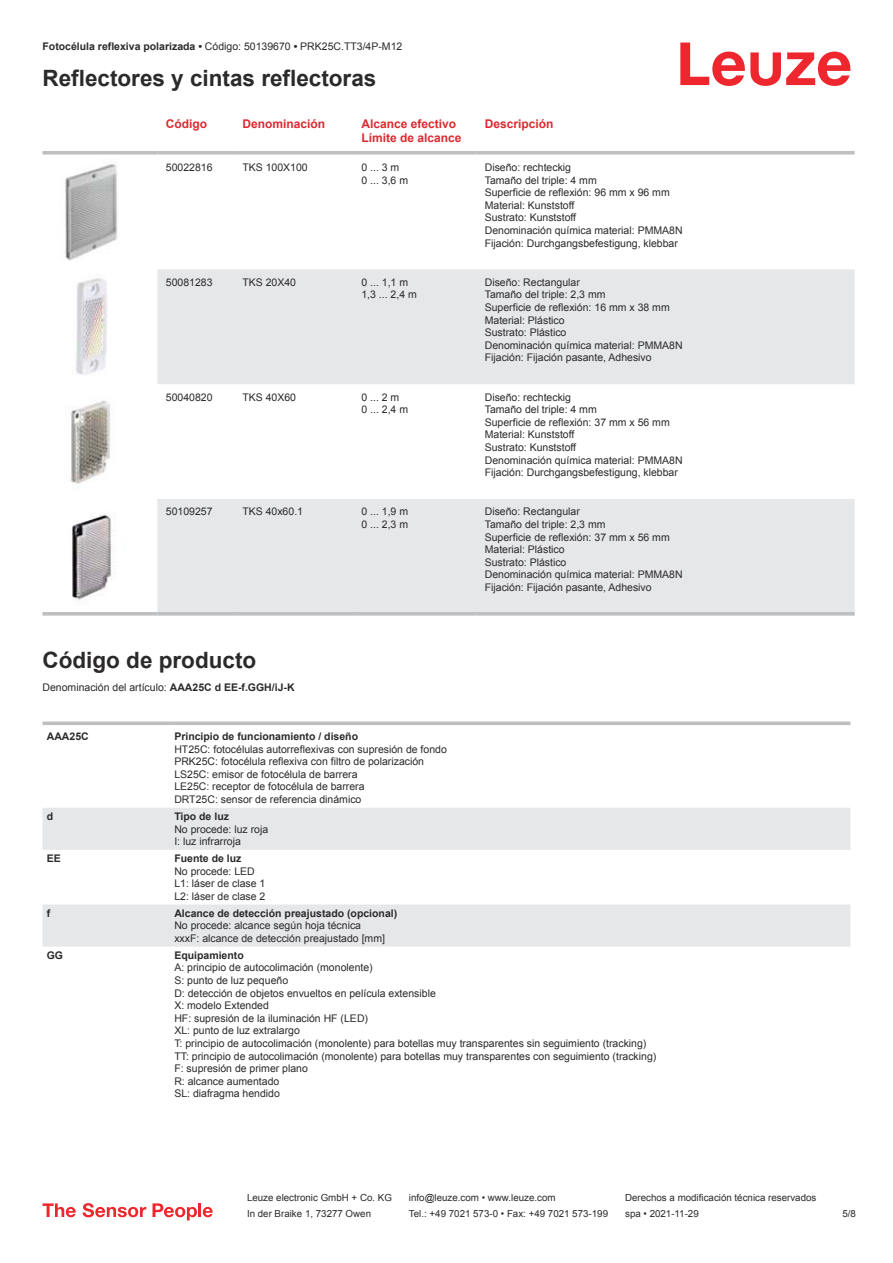
<style>
.page{position:relative;width:893px;height:1263px;background:#fff}
.page>*{position:absolute;margin:0;border:0;box-sizing:border-box;transform-origin:0 0}
.t1{font:700 22.5px "Arial";color:#2b292a}
.t2{font:700 12px/14.4px "Arial";color:#db2a30}
.t3{font:10.5px/12.6px "Arial";color:#2b292a}
.t4{font:700 10.5px "Arial";color:#2b292a}
.t5{font:9.75px "Arial";color:#2b292a}
.s1{font-weight:700}
</style>
<div class="page">
<svg style="left:680px;top:43px;width:170px;height:43px"></svg>
<svg style="left:157px;top:269px;width:698px;height:343px;fill:#e6e7e9"></svg>
<svg style="left:43px;top:151px;width:114px;height:4px"></svg>
<svg style="left:157px;top:151px;width:77px;height:4px"></svg>
<svg style="left:234px;top:151px;width:119px;height:4px"></svg>
<svg style="left:353px;top:151px;width:123px;height:4px"></svg>
<svg style="left:476px;top:151px;width:379px;height:4px;background:#c4c6c8"></svg>
<svg style="left:43px;top:612px;width:114px;height:4px"></svg>
<svg style="left:157px;top:612px;width:77px;height:4px"></svg>
<svg style="left:234px;top:612px;width:119px;height:4px"></svg>
<svg style="left:353px;top:612px;width:123px;height:4px"></svg>
<svg style="left:476px;top:612px;width:379px;height:4px;background:#c3c5c7"></svg>
<img style="left:65px;top:164px;width:53px;height:97px">
<img style="left:73px;top:278px;width:34px;height:97px">
<img style="left:70px;top:400px;width:41px;height:84px">
<img style="left:72px;top:514px;width:44px;height:87px">
<svg style="left:43px;top:808px;width:807px;height:138px;fill:#e6e7e9"></svg>
<svg style="left:43px;top:721px;width:127px;height:4px"></svg>
<svg style="left:170px;top:721px;width:680px;height:4px;background:#c5c7c9"></svg>
<svg style="left:43px;top:1203px;width:33px;height:14px"></svg>
<svg style="left:83px;top:1203px;width:63px;height:14px"></svg>
<svg style="left:153px;top:1203px;width:44px;height:17px"></svg>
<hr style="left:198px;top:1203px;width:3px;height:14px;background:#ed272d">
<svg style="left:203px;top:1207px;width:10px;height:10px"></svg>
<p class="t3" style="left:43px;top:41px;width:361px"><span class="s1">Fotocélula reflexiva polarizada •</span> Código: 50139670 <span class="s1">•</span> PRK25C.TT3/4P-M12</p>
<h1 class="t1" style="left:43px;top:70px;width:335px">Reflectores y cintas reflectoras</h1>
<p class="t2" style="left:166px;top:117px;width:43px">Código</p>
<p class="t2" style="left:242px;top:117px;width:84px">Denominación</p>
<p class="t2" style="left:361px;top:117px;width:102px">Alcance efectivo<br>Límite de alcance</p>
<p class="t2" style="left:485px;top:117px;width:70px">Descripción</p>
<p class="t3" style="left:166px;top:162px;width:48px">50022816</p>
<p class="t3" style="left:242px;top:162px;width:67px">TKS 100X100</p>
<p class="t3" style="left:361px;top:162px;width:48px">0 ... 3 m<br>0 ... 3,6 m</p>
<p class="t3" style="left:485px;top:162px;width:199px">Diseño: rechteckig<br>Tamaño del triple: 4 mm<br>Superficie de reflexión: 96 mm x 96 mm<br>Material: Kunststoff<br>Sustrato: Kunststoff<br>Denominación química material: PMMA8N<br>Fijación: Durchgangsbefestigung, klebbar</p>
<p class="t3" style="left:166px;top:277px;width:48px">50081283</p>
<p class="t3" style="left:242px;top:277px;width:55px">TKS 20X40</p>
<p class="t3" style="left:361px;top:277px;width:57px">0 ... 1,1 m<br>1,3 ... 2,4 m</p>
<p class="t3" style="left:485px;top:277px;width:199px">Diseño: Rectangular<br>Tamaño del triple: 2,3 mm<br>Superficie de reflexión: 16 mm x 38 mm<br>Material: Plástico<br>Sustrato: Plástico<br>Denominación química material: PMMA8N<br>Fijación: Fijación pasante, Adhesivo</p>
<p class="t3" style="left:166px;top:392px;width:48px">50040820</p>
<p class="t3" style="left:242px;top:392px;width:55px">TKS 40X60</p>
<p class="t3" style="left:361px;top:392px;width:48px">0 ... 2 m<br>0 ... 2,4 m</p>
<p class="t3" style="left:485px;top:392px;width:199px">Diseño: rechteckig<br>Tamaño del triple: 4 mm<br>Superficie de reflexión: 37 mm x 56 mm<br>Material: Kunststoff<br>Sustrato: Kunststoff<br>Denominación química material: PMMA8N<br>Fijación: Durchgangsbefestigung, klebbar</p>
<p class="t3" style="left:166px;top:506px;width:48px">50109257</p>
<p class="t3" style="left:242px;top:506px;width:62px">TKS 40x60.1</p>
<p class="t3" style="left:361px;top:506px;width:48px">0 ... 1,9 m<br>0 ... 2,3 m</p>
<p class="t3" style="left:485px;top:506px;width:199px">Diseño: Rectangular<br>Tamaño del triple: 2,3 mm<br>Superficie de reflexión: 37 mm x 56 mm<br>Material: Plástico<br>Sustrato: Plástico<br>Denominación química material: PMMA8N<br>Fijación: Fijación pasante, Adhesivo</p>
<h1 class="t1" style="left:43px;top:652px;width:215px">Código de producto</h1>
<p class="t3" style="left:43px;top:682px;width:254px">Denominación del artículo: <span class="s1">AAA25C d EE-f.GGH/iJ-K</span></p>
<p class="t4" style="left:47px;top:732px;width:43px">AAA25C</p>
<p class="t4" style="left:174px;top:732px;width:185px">Principio de funcionamiento / diseño</p>
<p class="t3" style="left:174px;top:743px;width:274px">HT25C: fotocélulas autorreflexivas con supresión de fondo PRK25C: fotocélula reflexiva con filtro de polarización LS25C: emisor de fotocélula de barrera<br>LE25C: receptor de fotocélula de barrera<br>DRT25C: sensor de referencia dinámico</p>
<p class="t4" style="left:47px;top:812px;width:8px">d</p>
<p class="t4" style="left:174px;top:812px;width:56px">Tipo de luz</p>
<p class="t3" style="left:174px;top:823px;width:95px">No procede: luz roja<br>I: luz infrarroja</p>
<p class="t4" style="left:47px;top:854px;width:16px">EE</p>
<p class="t4" style="left:174px;top:854px;width:69px">Fuente de luz</p>
<p class="t3" style="left:174px;top:865px;width:93px">No procede: LED<br>L1: láser de clase 1<br>L2: láser de clase 2</p>
<p class="t4" style="left:47px;top:909px;width:5px">f</p>
<p class="t4" style="left:174px;top:909px;width:224px">Alcance de detección preajustado (opcional)</p>
<p class="t3" style="left:174px;top:920px;width:212px">No procede: alcance según hoja técnica xxxF: alcance de detección preajustado [mm]</p>
<p class="t4" style="left:47px;top:951px;width:18px">GG</p>
<p class="t4" style="left:174px;top:951px;width:71px">Equipamiento</p>
<p class="t3" style="left:174px;top:962px;width:484px">A: principio de autocolimación (monolente)<br>S: punto de luz pequeño<br>D: detección de objetos envueltos en película extensible<br>X: modelo Extended<br>HF: supresión de la iluminación HF (LED)<br>XL: punto de luz extralargo<br>T: principio de autocolimación (monolente) para botellas muy transparentes sin seguimiento (tracking)<br>TT: principio de autocolimación (monolente) para botellas muy transparentes con seguimiento (tracking)<br>F: supresión de primer plano<br>R: alcance aumentado<br>SL: diafragma hendido</p>
<p class="t5" style="left:247px;top:1194px;width:146px">Leuze electronic GmbH + Co. KG</p>
<p class="t5" style="left:409px;top:1194px;width:148px">info@leuze.com • www.leuze.com</p>
<p class="t5" style="left:625px;top:1194px;width:193px">Derechos a modificación técnica reservados</p>
<p class="t5" style="left:247px;top:1210px;width:126px">In der Braike 1, 73277 Owen</p>
<p class="t5" style="left:409px;top:1210px;width:201px">Tel.: +49 7021 573-0 • Fax: +49 7021 573-199</p>
<p class="t5" style="left:625px;top:1210px;width:75px">spa • 2021-11-29</p>
<p class="t5" style="left:842px;top:1210px;width:15px">5 /8</p>
</div>
